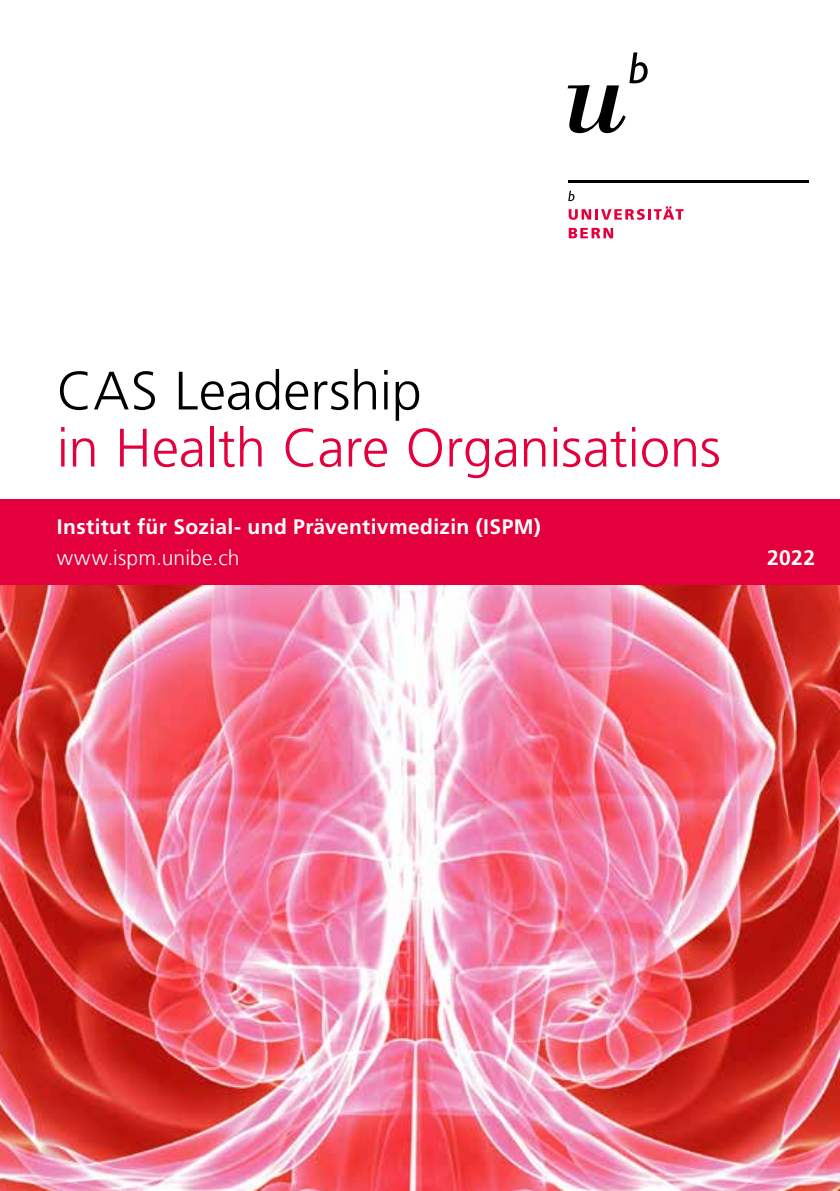
<style>
.page{position:relative;width:840px;height:1191px;background:#fff}
.page>*{position:absolute;margin:0;border:0;box-sizing:border-box;transform-origin:0 0}
.t1{font:300 54px "Frutiger LT Com";letter-spacing:-.005em;color:#e4003c}
.t2{font:300 54px "Frutiger LT Com";color:#000}
.t3{font:700 21px "Frutiger LT Com";letter-spacing:.015em;color:#fff}
.t4{font:300 21px "Frutiger LT Com";letter-spacing:.01em;color:#fff}
</style>
<div class="page">
<img style="left:0;top:584px;width:839px;height:607px">
<svg style="left:567px;top:52px;width:80px;height:81px"></svg>
<hr style="left:567px;top:180px;width:241px;height:3px;background:#000">
<svg style="left:568px;top:191px;width:115px;height:29px"></svg>
<svg style="left:568px;top:228px;width:44px;height:10px"></svg>
<div style="left:0;top:499px;width:839px;height:85px;background:#e4003c"></div>
<h1 class="t2" style="left:57px;top:359px;width:366px">CAS Leadership</h1>
<h1 class="t1" style="left:57px;top:416px;width:665px">in Health Care Organisations</h1>
<p class="t3" style="left:57px;top:515px;width:485px">Institut für Sozial- und Präventivmedizin (ISPM)</p>
<p class="t4" style="left:57px;top:545px;width:184px">www.ispm.unibe.ch</p>
<p class="t3" style="left:766px;top:545px;width:50px">2022</p>
</div>
